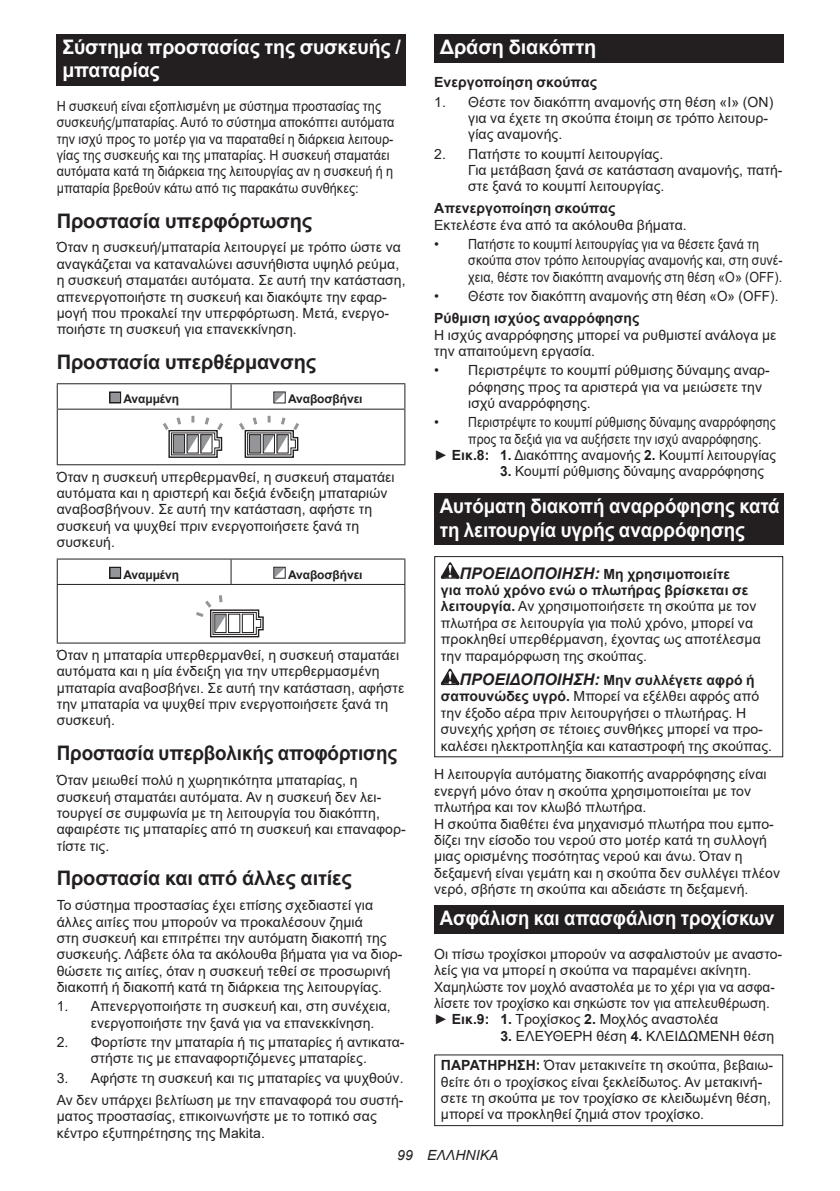
<style>
.page{position:relative;width:840px;height:1191px;background:#fff}
.page>*{position:absolute;margin:0;border:0;box-sizing:border-box;transform-origin:0 0}
.t1{font:700 20px "Arial";letter-spacing:-.01em;color:#231f20}
.t2{font:700 20px/23.4px "Arial";letter-spacing:-.01em;color:#fff;scale:.94 1}
.t3{font:700 20px/23.4px "Arial";letter-spacing:-.01em;color:#fff}
.t4{font:700 20px "Arial";letter-spacing:-.01em;color:#231f20;scale:.94 1}
.t5{font:700 20px "Arial";letter-spacing:-.01em;color:#fff;scale:.93 1}
.t6{font:14px/16.4px "Arial";letter-spacing:.005em;color:#231f20}
.t7{font:14px/16.4px "Arial";letter-spacing:.005em;color:#231f20;scale:.9 1}
.t8{font:700 14px "Arial";letter-spacing:.005em;color:#231f20}
.t9{font:14px "Arial";letter-spacing:.005em;color:#231f20;scale:.87 1}
.t10{font:italic 14px "Arial";letter-spacing:.005em;color:#231f20}
.t11{font:700 12px "Arial";letter-spacing:-.01em;color:#231f20}
.s1{font-weight:700}
.s2{font-weight:700;font-style:italic;font-size:16px}
</style>
<div class="page">
<div style="left:57px;top:34px;width:348px;height:52px;background:#231f20"></div>
<hr style="left:57px;top:383px;width:174px;height:1px;background:#231f20">
<svg style="left:57px;top:384px;width:1px;height:25px"></svg>
<hr style="left:231px;top:383px;width:174px;height:1px;background:#231f20">
<svg style="left:230px;top:384px;width:1px;height:25px"></svg>
<svg style="left:404px;top:384px;width:1px;height:25px"></svg>
<hr style="left:57px;top:409px;width:174px;height:1px;background:#231f20">
<hr style="left:57px;top:410px;width:1px;height:54px;background:#231f20">
<hr style="left:231px;top:409px;width:174px;height:1px;background:#231f20">
<hr style="left:404px;top:410px;width:1px;height:54px;background:#231f20">
<hr style="left:57px;top:464px;width:174px;height:1px;background:#231f20">
<hr style="left:231px;top:464px;width:174px;height:1px;background:#231f20">
<svg style="left:112px;top:394px;width:6px;height:7px"></svg>
<div style="left:109px;top:391px;width:12px;height:12px;border:1px solid #231f20"></div>
<svg style="left:275px;top:393px;width:8px;height:8px"></svg>
<svg style="left:163px;top:416px;width:60px;height:42px"></svg>
<svg style="left:239px;top:416px;width:60px;height:42px"></svg>
<hr style="left:57px;top:558px;width:174px;height:1px;background:#231f20">
<svg style="left:57px;top:559px;width:1px;height:25px"></svg>
<hr style="left:231px;top:558px;width:174px;height:1px;background:#231f20">
<svg style="left:230px;top:559px;width:1px;height:25px"></svg>
<svg style="left:404px;top:559px;width:1px;height:25px"></svg>
<hr style="left:57px;top:584px;width:174px;height:1px;background:#231f20">
<hr style="left:57px;top:585px;width:1px;height:57px;background:#231f20">
<hr style="left:231px;top:584px;width:174px;height:1px;background:#231f20">
<hr style="left:404px;top:585px;width:1px;height:57px;background:#231f20">
<hr style="left:57px;top:642px;width:174px;height:1px;background:#231f20">
<hr style="left:231px;top:642px;width:174px;height:1px;background:#231f20">
<svg style="left:112px;top:569px;width:6px;height:7px"></svg>
<div style="left:109px;top:567px;width:12px;height:12px;border:1px solid #231f20"></div>
<svg style="left:275px;top:569px;width:8px;height:8px"></svg>
<div style="left:273px;top:567px;width:12px;height:12px;border:1px solid #231f20"></div>
<svg style="left:196px;top:595px;width:68px;height:42px"></svg>
<div style="left:434px;top:34px;width:348px;height:29px;background:#231f20"></div>
<div style="left:434px;top:493px;width:348px;height:52px;background:#231f20"></div>
<svg style="left:440px;top:562px;width:19px;height:16px"></svg>
<svg style="left:440px;top:668px;width:19px;height:17px"></svg>
<div style="left:434px;top:556px;width:348px;height:201px;border:1px solid #231f20"></div>
<div style="left:434px;top:905px;width:348px;height:29px;background:#231f20"></div>
<div style="left:434px;top:1054px;width:348px;height:72px;border:1px solid #231f20"></div>
<h1 class="t3" style="left:62px;top:36px;width:340px">Σύστημα προστασίας της συσκευής / μπαταρίας</h1>
<p class="t7" style="left:57px;top:98px;width:376px">Η συσκευή είναι εξοπλισμένη με σύστημα προστασίας της συσκευής/μπαταρίας. Αυτό το σύστημα αποκόπτει αυτόματα την ισχύ προς το μοτέρ για να παραταθεί η διάρκεια λειτουρ&shy;γίας της συσκευής και της μπαταρίας. Η συσκευή σταματάει αυτόματα κατά τη διάρκεια της λειτουργίας αν η συσκευή ή η μπαταρία βρεθούν κάτω από τις παρακάτω συνθήκες:</p>
<h1 class="t1" style="left:57px;top:206px;width:257px">Προστασία υπερφόρτωσης</h1>
<p class="t6" style="left:57px;top:239px;width:350px">Όταν η συσκευή/μπαταρία λειτουργεί με τρόπο ώστε να αναγκάζεται να καταναλώνει ασυνήθιστα υψηλό ρεύμα, η συσκευή σταματάει αυτόματα. Σε αυτή την κατάσταση, απενεργοποιήστε τη συσκευή και διακόψτε την εφαρ&shy;μογή που προκαλεί την υπερφόρτωση. Μετά, ενεργο&shy;ποιήστε τη συσκευή για επανεκκίνηση.</p>
<h1 class="t1" style="left:57px;top:348px;width:261px">Προστασία υπερθέρμανσης</h1>
<p class="t11" style="left:123px;top:391px;width:57px">Αναμμένη</p>
<p class="t11" style="left:288px;top:391px;width:76px">Αναβοσβήνει</p>
<p class="t6" style="left:57px;top:468px;width:339px">Όταν η συσκευή υπερθερμανθεί, η συσκευή σταματάει αυτόματα και η αριστερή και δεξιά ένδειξη μπαταριών αναβοσβήνουν. Σε αυτή την κατάσταση, αφήστε τη συσκευή να ψυχθεί πριν ενεργοποιήσετε ξανά τη συσκευή.</p>
<p class="t11" style="left:123px;top:566px;width:57px">Αναμμένη</p>
<p class="t11" style="left:288px;top:566px;width:76px">Αναβοσβήνει</p>
<p class="t6" style="left:57px;top:646px;width:349px">Όταν η μπαταρία υπερθερμανθεί, η συσκευή σταματάει αυτόματα και η μία ένδειξη για την υπερθερμασμένη μπαταρία αναβοσβήνει. Σε αυτή την κατάσταση, αφήστε την μπαταρία να ψυχθεί πριν ενεργοποιήσετε ξανά τη συσκευή.</p>
<h1 class="t4" style="left:57px;top:739px;width:363px">Προστασία υπερβολικής αποφόρτισης</h1>
<p class="t6" style="left:57px;top:772px;width:350px">Όταν μειωθεί πολύ η χωρητικότητα μπαταρίας, η συσκευή σταματάει αυτόματα. Αν η συσκευή δεν λει&shy;τουργεί σε συμφωνία με τη λειτουργία του διακόπτη, αφαιρέστε τις μπαταρίες από τη συσκευή και επαναφορ&shy;τίστε τις.</p>
<h1 class="t1" style="left:57px;top:864px;width:296px">Προστασία και από άλλες αιτίες</h1>
<p class="t6" style="left:57px;top:897px;width:347px">Το σύστημα προστασίας έχει επίσης σχεδιαστεί για άλλες αιτίες που μπορούν να προκαλέσουν ζημιά<br>στη συσκευή και επιτρέπει την αυτόματη διακοπή της συσκευής. Λάβετε όλα τα ακόλουθα βήματα για να διορ&shy;θώσετε τις αιτίες, όταν η συσκευή τεθεί σε προσωρινή διακοπή ή διακοπή κατά τη διάρκεια της λειτουργίας.</p>
<p class="t6" style="left:91px;top:998px;width:301px;text-indent:-34px">1. Απενεργοποιήστε τη συσκευή και, στη συνέχεια, ενεργοποιήστε την ξανά για να επανεκκίνηση.</p>
<p class="t6" style="left:57px;top:1033px;width:349px;text-align:center">2. Φορτίστε την μπαταρία ή τις μπαταρίες ή αντικατα&shy;στήστε τις με επαναφορτιζόμενες μπαταρίες.</p>
<p class="t6" style="left:57px;top:1066px;width:348px;line-height:22px">3. Αφήστε τη συσκευή και τις μπαταρίες να ψυχθούν.<br>Αν δεν υπάρχει βελτίωση με την επαναφορά του συστή-</p>
<p class="t6" style="left:57px;top:1107px;width:321px">ματος προστασίας, επικοινωνήστε με το τοπικό σας κέντρο εξυπηρέτησης της Makita.</p>
<h1 class="t3" style="left:439px;top:36px;width:158px">Δράση διακόπτη</h1>
<p class="t8" style="left:434px;top:73px;width:164px">Ενεργοποίηση σκούπας</p>
<p class="t6" style="left:468px;top:93px;width:306px;text-indent:-34px">1. Θέστε τον διακόπτη αναμονής στη θέση «I» (ON) για να έχετε τη σκούπα έτοιμη σε τρόπο λειτουρ&shy;γίας αναμονής.</p>
<p class="t6" style="left:468px;top:145px;width:316px;text-indent:-34px">2. Πατήστε το κουμπί λειτουργίας.<br>Για μετάβαση ξανά σε κατάσταση αναμονής, πατή&shy;στε ξανά το κουμπί λειτουργίας.</p>
<p class="t8" style="left:434px;top:199px;width:182px">Απενεργοποίηση σκούπας</p>
<p class="t6" style="left:434px;top:217px;width:254px">Εκτελέστε ένα από τα ακόλουθα βήματα.</p>
<p class="t6" style="left:468px;top:236px;width:315px;text-indent:-34px">• Πατήστε το κουμπί λειτουργίας για να θέσετε ξανά τη σκούπα στον τρόπο λειτουργίας αναμονής και, στη συνέ&shy;χεια, θέστε τον διακόπτη αναμονής στη θέση «O» (OFF).</p>
<p class="t6" style="left:434px;top:288px;width:345px">• Θέστε τον διακόπτη αναμονής στη θέση «O» (OFF).</p>
<p class="t8" style="left:434px;top:308px;width:206px">Ρύθμιση ισχύος αναρρόφησης</p>
<p class="t6" style="left:434px;top:326px;width:343px">Η ισχύς αναρρόφησης μπορεί να ρυθμιστεί ανάλογα με την απαιτούμενη εργασία.</p>
<p class="t6" style="left:468px;top:362px;width:303px;text-indent:-34px">• Περιστρέψτε το κουμπί ρύθμισης δύναμης αναρ&shy;ρόφησης προς τα αριστερά για να μειώσετε την ισχύ αναρρόφησης.</p>
<p class="t6" style="left:434px;top:414px;width:343px">• Περιστρέψτε το κουμπί ρύθμισης δύναμης αναρρόφησης</p>
<p class="t9" style="left:468px;top:429px;width:338px">προς τα δεξιά για να αυξήσετε την ισχύ αναρρόφησης.</p>
<p class="t6" style="left:434px;top:447px;width:343px">► <span class="s1">Εικ.8: 1.</span> Διακόπτης αναμονής <span class="s1">2.</span> Κουμπί λειτουργίας</p>
<p class="t6" style="left:500px;top:463px;width:265px"><span class="s1">3.</span> Κουμπί ρύθμισης δύναμης αναρρόφησης</p>
<h1 class="t2" style="left:439px;top:495px;width:363px">Αυτόματη διακοπή αναρρόφησης κατά τη λειτουργία υγρής αναρρόφησης</h1>
<p class="t6" style="left:440px;top:565px;width:321px;text-indent:19px"><span class="s2">ΠΡΟΕΙΔΟΠΟΙΗΣΗ:</span> <span class="s1">Μη χρησιμοποιείτε<br>για πολύ χρόνο ενώ ο πλωτήρας βρίσκεται σε λειτουργία.</span> Αν χρησιμοποιήσετε τη σκούπα με τον πλωτήρα σε λειτουργία για πολύ χρόνο, μπορεί να προκληθεί υπερθέρμανση, έχοντας ως αποτέλεσμα την παραμόρφωση της σκούπας.</p>
<p class="t6" style="left:440px;top:672px;width:332px;text-indent:19px"><span class="s2">ΠΡΟΕΙΔΟΠΟΙΗΣΗ:</span> <span class="s1">Μην συλλέγετε αφρό ή σαπουνώδες υγρό.</span> Μπορεί να εξέλθει αφρός από την έξοδο αέρα πριν λειτουργήσει ο πλωτήρας. Η συνεχής χρήση σε τέτοιες συνθήκες μπορεί να προ&shy;καλέσει ηλεκτροπληξία και καταστροφή της σκούπας.</p>
<p class="t6" style="left:434px;top:766px;width:347px">Η λειτουργία αυτόματης διακοπής αναρρόφησης είναι ενεργή μόνο όταν η σκούπα χρησιμοποιείται με τον πλωτήρα και τον κλωβό πλωτήρα.<br>Η σκούπα διαθέτει ένα μηχανισμό πλωτήρα που εμπο&shy;δίζει την είσοδο του νερού στο μοτέρ κατά τη συλλογή μιας ορισμένης ποσότητας νερού και άνω. Όταν η δεξαμενή είναι γεμάτη και η σκούπα δεν συλλέγει πλέον νερό, σβήστε τη σκούπα και αδειάστε τη δεξαμενή.</p>
<h1 class="t5" style="left:439px;top:904px;width:361px">Ασφάλιση και απασφάλιση τροχίσκων</h1>
<p class="t6" style="left:434px;top:945px;width:349px">Οι πίσω τροχίσκοι μπορούν να ασφαλιστούν με αναστο&shy;λείς για να μπορεί η σκούπα να παραμένει ακίνητη.<br>Χαμηλώστε τον μοχλό αναστολέα με το χέρι για να ασφα&shy;λίσετε τον τροχίσκο και σηκώστε τον για απελευθέρωση. ► <span class="s1">Εικ.9: 1.</span> Τροχίσκος <span class="s1">2.</span> Μοχλός αναστολέα</p>
<p class="t6" style="left:440px;top:1021px;width:335px;line-height:29.6px;text-align:right"><span class="s1">3.</span> ΕΛΕΥΘΕΡΗ θέση <span class="s1">4.</span> ΚΛΕΙΔΩΜΕΝΗ θέση<br><span class="s1">ΠΑΡΑΤΗΡΗΣΗ:</span> Όταν μετακινείτε τη σκούπα, βεβαιω-</p>
<p class="t6" style="left:440px;top:1073px;width:331px">θείτε ότι ο τροχίσκος είναι ξεκλείδωτος. Αν μετακινή&shy;σετε τη σκούπα με τον τροχίσκο σε κλειδωμένη θέση, μπορεί να προκληθεί ζημιά στον τροχίσκο.</p>
<p class="t10" style="left:397px;top:1146px;width:103px">99 ΕΛΛΗΝΙΚΑ</p>
</div>
